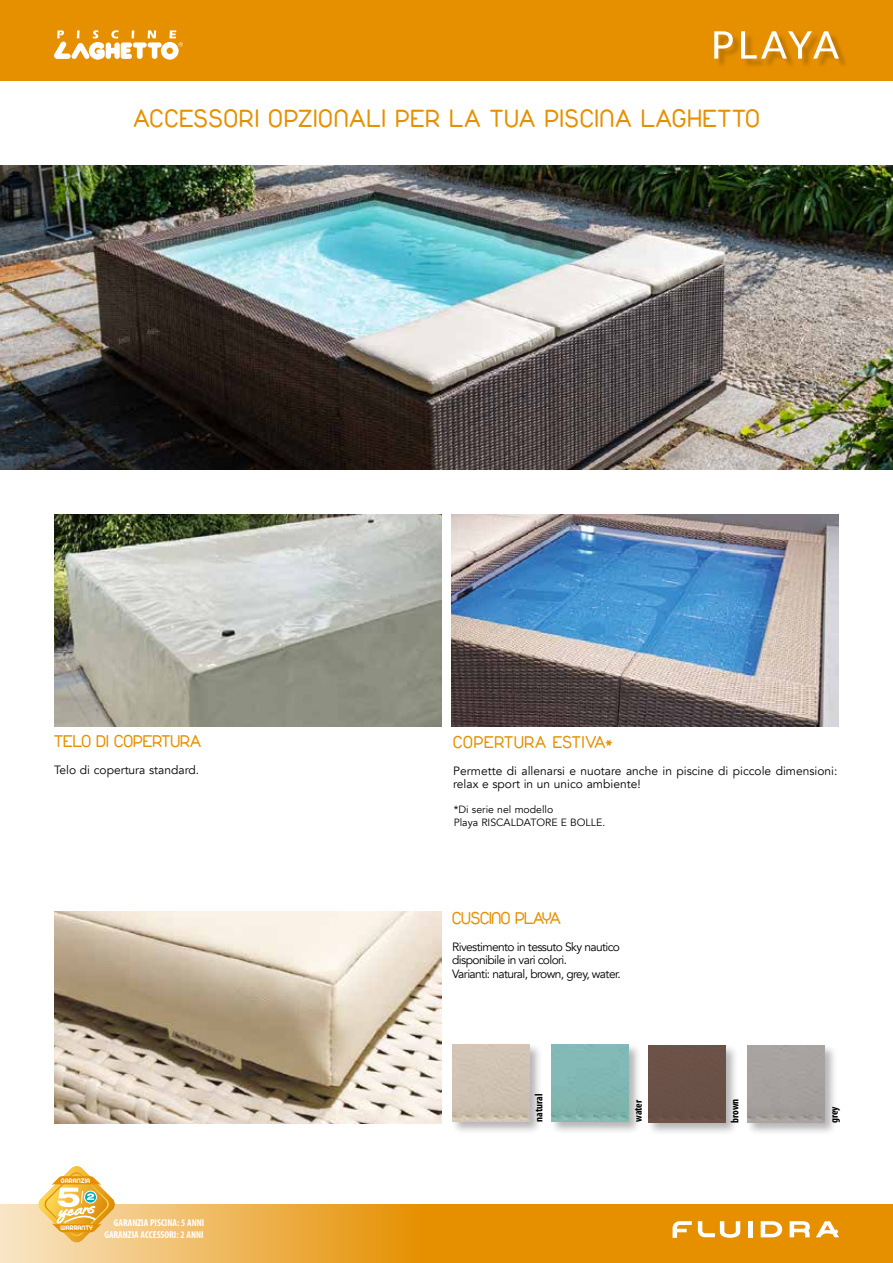
<style>
.page{position:relative;width:893px;height:1263px;background:#fff}
.page>*{position:absolute;margin:0;border:0;box-sizing:border-box;transform-origin:0 0}
.t1{font:26.25px "Duepuntozero";letter-spacing:.05em;color:#e69000}
.t2{font:18px "Duepuntozero";letter-spacing:.05em;color:#e69000}
.t3{font:18px "Duepuntozero";letter-spacing:.01em;color:#e69000}
.t4{font:18px "Duepuntozero";letter-spacing:-.01em;color:#e69000}
.t5{font:12px/13.5px "Avenir";color:#000}
.t6{font:12px/13.5px "Avenir";letter-spacing:-.05em;color:#000}
.t7{font:700 condensed 10.95px "Myriad Pro";color:#000}
.t8{font:10.5px/13.5px "Avenir";color:#000}
.t9{font:700 condensed 9.9px/11.1px "Myriad Pro";color:#fff;text-align:right}
.t10{font:7.2px "Arista 2.0";color:#fff}
</style>
<div class="page">
<svg style="left:0;top:1204px;width:893px;height:59px;background:#e9a22a"></svg>
<svg style="left:673px;top:1221px;width:19px;height:17px"></svg>
<div style="left:748px;top:1221px;width:5px;height:16px;background:#fff"></div>
<svg style="left:761px;top:1221px;width:21px;height:16px"></svg>
<svg style="left:790px;top:1221px;width:20px;height:16px"></svg>
<svg style="left:698px;top:1221px;width:42px;height:17px"></svg>
<svg style="left:816px;top:1221px;width:23px;height:16px"></svg>
<svg style="left:37px;top:1166px;width:79px;height:77px"></svg>
<img style="left:54px;top:514px;width:387px;height:212px">
<img style="left:54px;top:912px;width:387px;height:211px">
<img style="left:452px;top:514px;width:387px;height:212px">
<div style="left:0;top:0;width:893px;height:81px;background:#e69000"></div>
<svg style="left:54px;top:30px;width:129px;height:30px"></svg>
<img style="left:0;top:166px;width:893px;height:304px">
<div style="left:716px;top:33px;width:132px;height:35px;background:#000;opacity:.2"></div>
<svg style="left:714px;top:31px;width:19px;height:28px"></svg>
<svg style="left:741px;top:31px;width:98px;height:28px"></svg>
<div style="left:450px;top:1042px;width:93px;height:93px;background:#000;opacity:.3"></div>
<img style="left:452px;top:1044px;width:78px;height:78px">
<div style="left:646px;top:1043px;width:93px;height:93px;background:#000;opacity:.3"></div>
<div style="left:648px;top:1045px;width:78px;height:78px;background:#6a5147"></div>
<div style="left:549px;top:1042px;width:93px;height:93px;background:#000;opacity:.3"></div>
<img style="left:552px;top:1044px;width:77px;height:78px">
<div style="left:745px;top:1043px;width:93px;height:93px;background:#000;opacity:.3"></div>
<div style="left:747px;top:1045px;width:78px;height:78px;background:#a6a19e"></div>
<h1 class="t1" style="left:134px;top:109px;width:627px">ACCESSORI OPZIONALI PER LA TUA PISCINA LAGHETTO</h1>
<h2 class="t3" style="left:54px;top:734px;width:149px">TELO DI COPERTURA</h2>
<p class="t5" style="left:54px;top:763px;width:147px">Telo di copertura standard.</p>
<p class="t10" style="left:61px;top:1176px;width:31px">GARANZIA</p>
<p class="t10" style="left:60px;top:1224px;width:34px">WARRANTY</p>
<p class="t9" style="left:104px;top:1218px;width:102px">GARANZIA PISCINA: 5 ANNI<br>GARANZIA ACCESSORI: 2 ANNI</p>
<h2 class="t2" style="left:453px;top:735px;width:161px">COPERTURA ESTIVA*</h2>
<p class="t5" style="left:453px;top:765px;width:386px">Permette di allenarsi e nuotare anche in piscine di piccole dimensioni: relax e sport in un unico ambiente!</p>
<p class="t8" style="left:454px;top:803px;width:153px">*Di serie nel modello<br>Playa RISCALDATORE E BOLLE.</p>
<h2 class="t4" style="left:452px;top:911px;width:110px">CUSCINO PLAYA</h2>
<p class="t6" style="left:452px;top:940px;width:170px">Rivestimento in tessuto Sky nautico disponibile in vari colori.<br>Varianti: natural, brown, grey, water.</p>
<p class="t7" style="left:535px;top:1122px;width:30px;rotate:-90deg">natural</p>
<p class="t7" style="left:634px;top:1122px;width:24px;rotate:-90deg">water</p>
<p class="t7" style="left:731px;top:1123px;width:26px;rotate:-90deg">brown</p>
<p class="t7" style="left:830px;top:1123px;width:18px;rotate:-90deg">grey</p>
</div>
